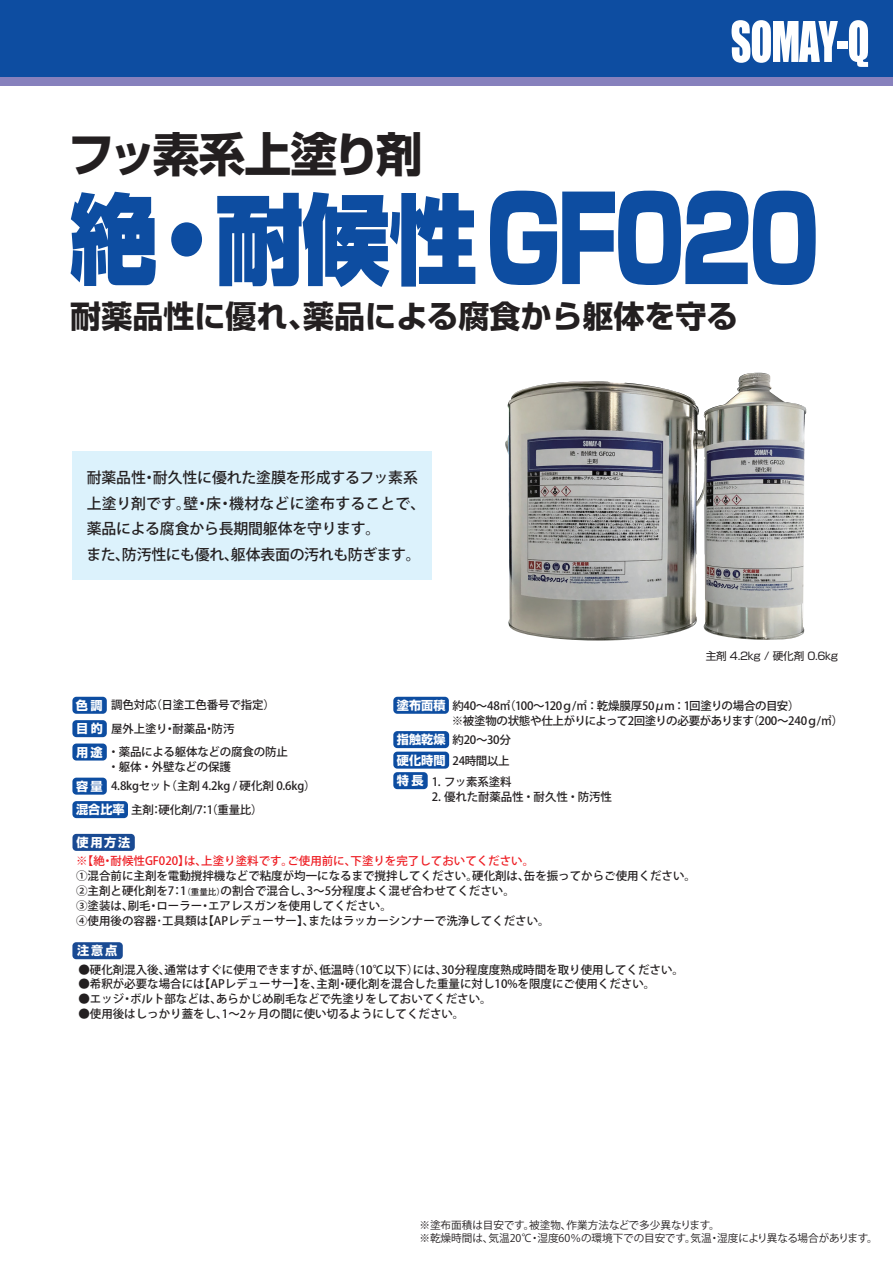
<style>
.page{position:relative;width:893px;height:1263px;background:#fff}
.page>*{position:absolute;margin:0;border:0;box-sizing:border-box;transform-origin:0 0}
.t1{font:900 97.8px "Shin Go Pro";color:#0d4da1;scale:.9 1}
.t2{font:700 46.8px "Shin Go Pro";letter-spacing:-.075em;color:#231f20}
.t3{font:700 31.05px "Shin Go Pro";color:#231f20}
.t4{font:500 14.85px/25.5px "Koz Go Pr 6 N";letter-spacing:-.01em;color:#231f20}
.t5{font:700 12.15px "Shin Go Pro";letter-spacing:.145em;color:#fff}
.t6{font:500 11.55px/14.9px "Koz Go Pr 6 N";color:#231f20}
.t7{font:500 11.55px/14.9px "Koz Go Pr 6 N";letter-spacing:-.03em;color:#231f20}
.t8{font:500 11.55px "Koz Go Pr 6 N";color:#ee1d23}
.t9{font:10.65px/12.8px "Koz Go Pro";color:#231f20}
.t10{font:10.65px "Shin Go Pro";letter-spacing:-.015em;color:#231f20}
.s1{font-size:117.3px}
.s2{font-family:"Shin Go Pro";font-weight:700;font-size:12.15px;color:#fff}
.s3{font-size:8.55px}
</style>
<div class="page">
<div style="left:72px;top:834px;width:63px;height:17px;background:#194a93;border-radius:4px"></div>
<div style="left:72px;top:451px;width:360px;height:128px;background:#dcf2fc"></div>
<div style="left:72px;top:942px;width:51px;height:17px;background:#194a93;border-radius:4px"></div>
<div style="left:0;top:0;width:893px;height:85px;background:#8781bd"></div>
<div style="left:0;top:0;width:893px;height:77px;background:#0d4da1"></div>
<svg style="left:732px;top:20px;width:106px;height:43px"></svg>
<div style="left:837px;top:42px;width:11px;height:7px;background:#fff"></div>
<svg style="left:849px;top:20px;width:19px;height:47px"></svg>
<div style="left:72px;top:720px;width:35px;height:17px;background:#0d4da1;border-radius:4px"></div>
<div style="left:72px;top:697px;width:35px;height:17px;background:#0d4da1;border-radius:4px"></div>
<div style="left:72px;top:801px;width:56px;height:17px;background:#0d4da1;border-radius:4px"></div>
<div style="left:72px;top:743px;width:35px;height:17px;background:#0d4da1;border-radius:4px"></div>
<div style="left:72px;top:778px;width:35px;height:17px;background:#0d4da1;border-radius:4px"></div>
<div style="left:393px;top:772px;width:35px;height:17px;background:#0d4da1;border-radius:4px"></div>
<div style="left:393px;top:697px;width:56px;height:17px;background:#0d4da1;border-radius:4px"></div>
<div style="left:393px;top:731px;width:56px;height:17px;background:#0d4da1;border-radius:4px"></div>
<div style="left:393px;top:752px;width:56px;height:17px;background:#0d4da1;border-radius:4px"></div>
<img style="left:505px;top:373px;width:302px;height:268px">
<svg style="left:697px;top:447px;width:8px;height:54px"></svg>
<h2 class="t2" style="left:68px;top:117px;width:356px">フッ素系上塗り剤</h2>
<h1 class="t1" style="left:70px;top:162px;width:835px">絶・耐候性<span class="s1">GF020</span></h1>
<h3 class="t3" style="left:70px;top:292px;width:669px">耐薬品性に優れ、薬品による腐食から躯体を守る</h3>
<p class="t4" style="left:86px;top:466px;width:341px">耐薬品性・耐久性に優れた塗膜を形成するフッ素系上塗り剤です。壁・床・機材などに塗布することで、薬品による腐食から長期間躯体を守ります。<br>また、防汚性にも優れ、躯体表面の汚れも防ぎます。</p>
<p class="t10" style="left:706px;top:647px;width:134px">主剤 4.2kg / 硬化剤 0.6kg</p>
<p class="t6" style="left:76px;top:698px;width:201px"><span class="s2">色調</span> 調色対応（日塗工色番号で指定）</p>
<p class="t7" style="left:452px;top:698px;width:393px;text-indent:-55px"><span class="s2">塗布面積</span>約40～48㎡（100～120ｇ/㎡ ： 乾燥膜厚50μm ： 1回塗りの場合の目安）<br>※被塗物の状態や仕上がりによって2回塗りの必要があります（200～240ｇ/㎡）</p>
<p class="t7" style="left:397px;top:730px;width:116px;line-height:20.5px"><span class="s2">指触乾燥</span> 約20～30分<span class="s2">硬化時間</span> 24時間以上</p>
<p class="t6" style="left:76px;top:721px;width:160px"><span class="s2">目的</span> 屋外上塗り・耐薬品・防汚</p>
<p class="t6" style="left:108px;top:745px;width:181px;text-indent:-32px"><span class="s2">用途</span>・薬品による躯体などの腐食の防止・躯体・外壁などの保護</p>
<p class="t6" style="left:76px;top:779px;width:241px"><span class="s2">容量</span> 4.8kgセット（主剤 4.2kg / 硬化剤 0.6kg）</p>
<p class="t6" style="left:397px;top:775px;width:116px"><span class="s2">特長</span> 1. フッ素系塗料</p>
<p class="t6" style="left:432px;top:789px;width:182px">2. 優れた耐薬品性・耐久性・防汚性</p>
<p class="t6" style="left:76px;top:803px;width:188px"><span class="s2">混合比率</span>主剤：硬化剤/7：1（重量比）</p>
<p class="t5" style="left:76px;top:833px;width:55px">使用方法</p>
<p class="t8" style="left:76px;top:854px;width:460px">※【絶・耐候性GF020】は、上塗り塗料です。ご使用前に、下塗りを完了しておいてください。</p>
<p class="t6" style="left:76px;top:869px;width:621px">①混合前に主剤を電動撹拌機などで粘度が均一になるまで撹拌してください。硬化剤は、缶を振ってからご使用ください。②主剤と硬化剤を7：1<span class="s3">（重量比）</span>の割合で混合し、3～5分程度よく混ぜ合わせてください。<br>③塗装は、刷毛・ローラー・エアレスガンを使用してください。<br>④使用後の容器･工具類は【APレデューサー】、またはラッカーシンナーで洗浄してください。</p>
<p class="t5" style="left:77px;top:941px;width:42px">注意点</p>
<p class="t6" style="left:78px;top:962px;width:607px">●硬化剤混入後、通常はすぐに使用できますが、低温時（10℃以下）には、30分程度度熟成時間を取り使用してください。</p>
<p class="t6" style="left:78px;top:977px;width:578px">●希釈が必要な場合には【APレデューサー】を、主剤・硬化剤を混合した重量に対し10%を限度にご使用ください。</p>
<p class="t6" style="left:78px;top:992px;width:415px">●エッジ・ボルト部などは、あらかじめ刷毛などで先塗りをしておいてください。</p>
<p class="t6" style="left:78px;top:1007px;width:388px">●使用後はしっかり蓋をし、1～2ヶ月の間に使い切るようにしてください。</p>
<p class="t9" style="left:419px;top:1219px;width:460px">※塗布面積は目安です。被塗物、作業方法などで多少異なります。<br>※乾燥時間は、気温20℃・湿度60％の環境下での目安です。気温・湿度により異なる場合があります。</p>
</div>
